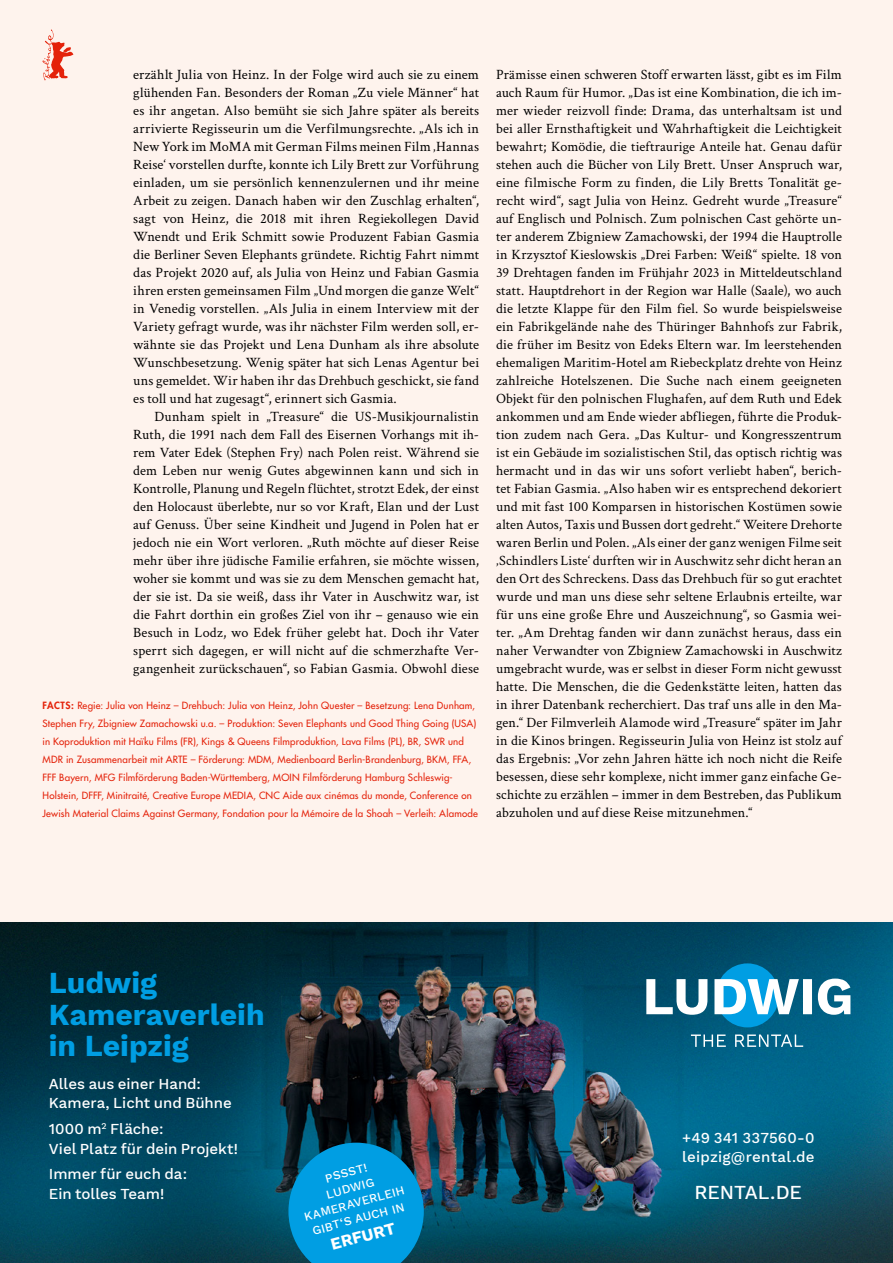
<style>
.page{position:relative;width:893px;height:1263px;background:#fef3ed}
.page>*{position:absolute;margin:0;border:0;box-sizing:border-box;transform-origin:0 0}
.t1{font:700 30px/31.5px "Work Sans";color:#009ee3}
.t2{font:500 19.5px "Work Sans";letter-spacing:-.005em;color:#fff}
.t3{font:700 16.5px "Work Sans";color:#fff}
.t4{font:500 15px/19.5px "Work Sans";color:#fff}
.t5{font:14.25px/18px "Crimson Text";letter-spacing:.01em;color:#000;text-align:justify}
.t6{font:500 12px/15.8px "Work Sans";color:#fff;text-align:center}
.t7{font:500 9.75px/18px "Futura Std";letter-spacing:.02em;color:#e4220a}
.s1{font-weight:800}
</style>
<div class="page">
<img style="left:0;top:923px;width:893px;height:340px">
<div style="left:716px;top:963px;width:63px;height:64px;background:#009ee3;border-radius:50%"></div>
<svg style="left:646px;top:978px;width:204px;height:37px;background:#83b5ca"></svg>
<svg style="left:691px;top:1034px;width:112px;height:13px"></svg>
<svg style="left:288px;top:1143px;width:136px;height:120px;background:#048cc8"></svg>
<svg style="left:42px;top:29px;width:31px;height:51px"></svg>
<p class="t5" style="left:133px;top:64px;width:347px">erzählt Julia von Heinz. In der Folge wird auch sie zu einem glühenden Fan. Besonders der Roman „Zu viele Männer“ hat es ihr angetan. Also bemüht sie sich Jahre später als bereits arrivierte Regisseurin um die Verfilmungsrechte. „Als ich in New York im MoMA mit German Films meinen Film ‚Hannas Reise‘ vorstellen durfte, konnte ich Lily Brett zur Vorführung einladen, um sie persönlich kennenzulernen und ihr meine Arbeit zu zeigen. Danach haben wir den Zuschlag erhalten“, sagt von Heinz, die 2018 mit ihren Regiekollegen David Wnendt und Erik Schmitt sowie Produzent Fabian Gasmia die Berliner Seven Elephants gründete. Richtig Fahrt nimmt das Projekt 2020 auf, als Julia von Heinz und Fabian Gasmia ihren ersten gemeinsamen Film „Und morgen die ganze Welt“ in Venedig vorstellen. „Als Julia in einem Interview mit der Variety gefragt wurde, was ihr nächster Film werden soll, er&shy;wähnte sie das Projekt und Lena Dunham als ihre absolute Wunschbesetzung. Wenig später hat sich Lenas Agentur bei uns gemeldet. Wir haben ihr das Drehbuch geschickt, sie fand es toll und hat zugesagt“, erinnert sich Gasmia.</p>
<p class="t5" style="left:133px;top:406px;width:347px;text-indent:21px">Dunham spielt in „Treasure“ die US-Musikjournalistin Ruth, die 1991 nach dem Fall des Eisernen Vorhangs mit ih&shy;rem Vater Edek (Stephen Fry) nach Polen reist. Während sie dem Leben nur wenig Gutes abgewinnen kann und sich in Kontrolle, Planung und Regeln flüchtet, strotzt Edek, der einst den Holocaust überlebte, nur so vor Kraft, Elan und der Lust auf Genuss. Über seine Kindheit und Jugend in Polen hat er jedoch nie ein Wort verloren. „Ruth möchte auf dieser Reise mehr über ihre jüdische Familie erfahren, sie möchte wissen, woher sie kommt und was sie zu dem Menschen gemacht hat, der sie ist. Da sie weiß, dass ihr Vater in Auschwitz war, ist die Fahrt dorthin ein großes Ziel von ihr – genauso wie ein Besuch in Lodz, wo Edek früher gelebt hat. Doch ihr Vater sperrt sich dagegen, er will nicht auf die schmerzhafte Ver&shy;gangenheit zurückschauen“, so Fabian Gasmia. Obwohl diese</p>
<p class="t7" style="left:43px;top:696px;width:437px"><span class="s1">FACTS:</span> Regie: Julia von Heinz – Drehbuch: Julia von Heinz, John Quester – Besetzung: Lena Dunham, Stephen Fry, Zbigniew Zamachowski u.a. – Produktion: Seven Elephants und Good Thing Going (USA) in Koproduktion mit Haïku Films (FR), Kings &amp; Queens Filmproduktion, Lava Films (PL), BR, SWR und MDR in Zusammenarbeit mit ARTE – Förderung: MDM, Medienboard Berlin-Brandenburg, BKM, FFA, FFF Bayern, MFG Filmförderung Baden-Württemberg, MOIN Filmförderung Hamburg Schleswig-Holstein, DFFF, Minitraité, Creative Europe MEDIA, CNC Aide aux cinémas du monde, Conference on Jewish Material Claims Against Germany, Fondation pour la Mémoire de la Shoah – Verleih: Alamode</p>
<p class="t5" style="left:496px;top:64px;width:347px">Prämisse einen schweren Stoff erwarten lässt, gibt es im Film auch Raum für Humor. „Das ist eine Kombination, die ich im&shy;mer wieder reizvoll finde: Drama, das unterhaltsam ist und bei aller Ernsthaftigkeit und Wahrhaftigkeit die Leichtigkeit bewahrt; Komödie, die tieftraurige Anteile hat. Genau dafür stehen auch die Bücher von Lily Brett. Unser Anspruch war, eine filmische Form zu finden, die Lily Bretts Tonalität ge&shy;recht wird“, sagt Julia von Heinz. Gedreht wurde „Treasure“ auf Englisch und Polnisch. Zum polnischen Cast gehörte un&shy;ter anderem Zbigniew Zamachowski, der 1994 die Hauptrolle in Krzysztof Kieslowskis „Drei Farben: Weiß“ spielte. 18 von 39 Drehtagen fanden im Frühjahr 2023 in Mitteldeutschland statt. Hauptdrehort in der Region war Halle (Saale), wo auch die letzte Klappe für den Film fiel. So wurde beispielsweise ein Fabrikgelände nahe des Thüringer Bahnhofs zur Fabrik, die früher im Besitz von Edeks Eltern war. Im leerstehenden ehemaligen Maritim-Hotel am Riebeckplatz drehte von Heinz zahlreiche Hotelszenen. Die Suche nach einem geeigneten Objekt für den polnischen Flughafen, auf dem Ruth und Edek ankommen und am Ende wieder abfliegen, führte die Produk&shy;tion zudem nach Gera. „Das Kultur- und Kongresszentrum ist ein Gebäude im sozialistischen Stil, das optisch richtig was hermacht und in das wir uns sofort verliebt haben“, berich&shy;tet Fabian Gasmia. „Also haben wir es entsprechend dekoriert und mit fast 100 Komparsen in historischen Kostümen sowie alten Autos, Taxis und Bussen dort gedreht.“ Weitere Drehorte waren Berlin und Polen. „Als einer der ganz wenigen Filme seit ‚Schindlers Liste‘ durften wir in Auschwitz sehr dicht heran an den Ort des Schreckens. Dass das Drehbuch für so gut erachtet wurde und man uns diese sehr seltene Erlaubnis erteilte, war für uns eine große Ehre und Auszeichnung“, so Gasmia wei&shy;ter. „Am Drehtag fanden wir dann zunächst heraus, dass ein naher Verwandter von Zbigniew Zamachowski in Auschwitz umgebracht wurde, was er selbst in dieser Form nicht gewusst hatte. Die Menschen, die die Gedenkstätte leiten, hatten das in ihrer Datenbank recherchiert. Das traf uns alle in den Ma&shy;gen.“ Der Filmverleih Alamode wird „Treasure“ später im Jahr in die Kinos bringen. Regisseurin Julia von Heinz ist stolz auf das Ergebnis: „Vor zehn Jahren hätte ich noch nicht die Reife besessen, diese sehr komplexe, nicht immer ganz einfache Ge&shy;schichte zu erzählen – immer in dem Bestreben, das Publikum abzuholen und auf diese Reise mitzunehmen.“</p>
<h1 class="t1" style="left:49px;top:969px;width:217px">Ludwig<br>Kameraverleih in Leipzig</h1>
<p class="t4" style="left:49px;top:1074px;width:184px">Alles aus einer Hand:<br>Kamera, Licht und Bühne</p>
<p class="t4" style="left:49px;top:1120px;width:191px">1000 m<sup>2</sup> Fläche:<br>Viel Platz für dein Projekt!</p>
<p class="t4" style="left:49px;top:1165px;width:140px">Immer für euch da:<br>Ein tolles Team!</p>
<p class="t6" style="left:294px;top:1179px;width:105px;rotate:-15deg">PSSST!<br>LUDWIG<br>KAMERAVERLEIH<br>GIBT‘S AUCH IN</p>
<p class="t3" style="left:328px;top:1235px;width:68px;rotate:-15deg">ERFURT</p>
<p class="t4" style="left:682px;top:1128px;width:134px">+49 341 337560-0 leipzig@rental.de</p>
<h2 class="t2" style="left:695px;top:1181px;width:109px">RENTAL.DE</h2>
</div>
